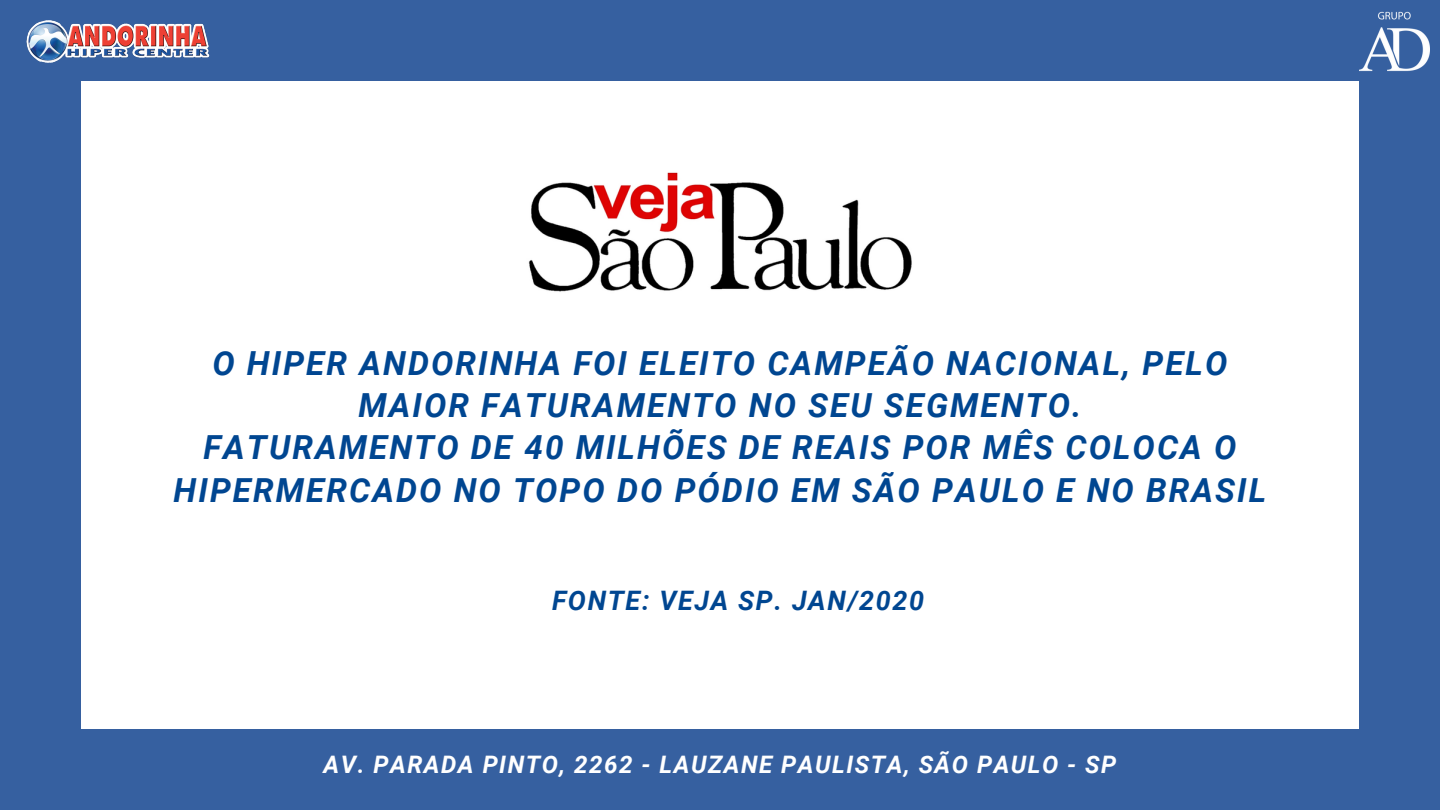
<style>
.page{position:relative;width:1440px;height:810px;background:#3660a0}
.page>*{position:absolute;margin:0;border:0;box-sizing:border-box;transform-origin:0 0}
.t1{font:italic 700 33.2px/42.3px "Roboto";letter-spacing:.06em;color:#004691;text-align:center}
.t2{font:italic 700 26.8px "Roboto";letter-spacing:.06em;color:#004691}
.t3{font:italic 700 24.1px "Roboto";letter-spacing:.06em;color:#fff}
</style>
<div class="page">
<div style="left:81px;top:81px;width:1278px;height:648px;background:#fff"></div>
<img style="left:1359px;top:11px;width:71px;height:60px">
<img style="left:26px;top:20px;width:184px;height:43px">
<img style="left:528px;top:172px;width:384px;height:120px">
<p class="t1" style="left:212px;top:342px;width:1017px">O HIPER ANDORINHA FOI ELEITO CAMPEÃO NACIONAL, PELO<br>MAIOR FATURAMENTO NO SEU SEGMENTO.</p>
<p class="t1" style="left:174px;top:427px;width:1094px">FATURAMENTO DE 40 MILHÕES DE REAIS POR MÊS COLOCA O<br>HIPERMERCADO NO TOPO DO PÓDIO EM SÃO PAULO E NO BRASIL</p>
<p class="t2" style="left:552px;top:585px;width:374px">FONTE: VEJA SP. JAN/2020</p>
<p class="t3" style="left:324px;top:751px;width:794px">AV. PARADA PINTO, 2262 - LAUZANE PAULISTA, SÃO PAULO - SP</p>
</div>
